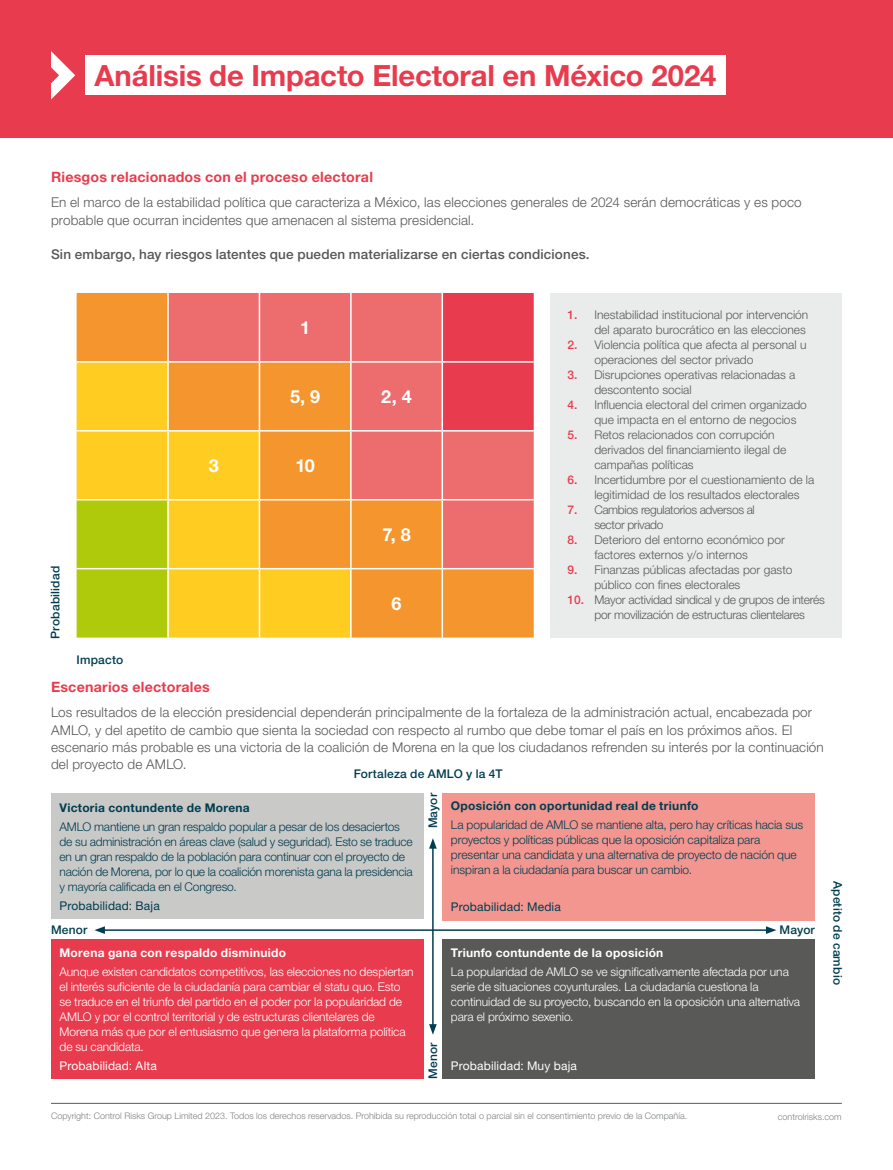
<style>
.page{position:relative;width:893px;height:1170px;background:#fff}
.page>*{position:absolute;margin:0;border:0;box-sizing:border-box;transform-origin:0 0}
.t1{font:700 29.25px "Helvetica Neue LT Std";letter-spacing:-.005em;color:#e83c4e}
.t2{font:700 18px "Helvetica Neue LT Std";color:#fff}
.t3{font:700 14.25px "Helvetica Neue LT Std";letter-spacing:.015em;color:#e83c4e}
.t4{font:300 13.5px/17.2px "Helvetica Neue LT Std";letter-spacing:.01em;color:#575756}
.t5{font:500 13.5px "Helvetica Neue LT Std";letter-spacing:.01em;color:#575756}
.t6{font:300 12px/15px "Helvetica Neue LT Std";color:#595958}
.t7{font:300 12px/15px "Helvetica Neue LT Std";letter-spacing:-.005em;color:#fff}
.t8{font:300 12px/15px "Helvetica Neue LT Std";letter-spacing:-.015em;color:#003d50}
.t9{font:300 12px/15px "Helvetica Neue LT Std";letter-spacing:-.02em;color:#595958;text-align:center}
.t10{font:500 12px "Helvetica Neue LT Std";letter-spacing:.015em;color:#003d50}
.t11{font:700 12px "Helvetica Neue LT Std";letter-spacing:.025em;color:#003d50}
.t12{font:700 12px "Helvetica Neue LT Std";letter-spacing:.025em;color:#fff}
.t13{font:300 12px/15px "Helvetica Neue LT Std";letter-spacing:-.03em;color:#595958}
.t14{font:12px "Helvetica Neue LT Std";letter-spacing:.01em;color:#fff}
.t15{font:12px "Helvetica Neue LT Std";letter-spacing:.01em;color:#003d50}
.t16{font:300 9px "Helvetica Neue LT Std";color:#7e8081}
.s1{font-weight:500;color:#e83c4e}
</style>
<div class="page">
<div style="left:0;top:0;width:893px;height:137px;background:#e83c4e"></div>
<hr style="left:51px;top:1102px;width:791px;height:1px;background:#595958">
<div style="left:352px;top:293px;width:90px;height:137px;background:#ed6c6d"></div>
<div style="left:443px;top:293px;width:91px;height:137px;background:#e83c4e"></div>
<svg style="left:352px;top:431px;width:182px;height:206px;background:#f0824f"></svg>
<svg style="left:77px;top:293px;width:273px;height:344px;background:#eead2d"></svg>
<hr style="left:167px;top:293px;width:2px;height:68px;background:#fff">
<hr style="left:259px;top:293px;width:1px;height:68px;background:#fff">
<hr style="left:77px;top:361px;width:91px;height:1px;background:#fff">
<hr style="left:168px;top:361px;width:91px;height:1px;background:#fff">
<hr style="left:167px;top:362px;width:2px;height:68px;background:#fff">
<hr style="left:259px;top:361px;width:92px;height:1px;background:#fff">
<hr style="left:259px;top:362px;width:1px;height:68px;background:#fff">
<hr style="left:351px;top:361px;width:91px;height:1px;background:#fff">
<hr style="left:442px;top:361px;width:92px;height:1px;background:#fff">
<hr style="left:77px;top:430px;width:91px;height:1px;background:#fff">
<hr style="left:168px;top:430px;width:91px;height:1px;background:#fff">
<hr style="left:167px;top:431px;width:2px;height:68px;background:#fff">
<hr style="left:259px;top:430px;width:92px;height:1px;background:#fff">
<hr style="left:259px;top:431px;width:1px;height:68px;background:#fff">
<hr style="left:442px;top:431px;width:1px;height:68px;background:#fff">
<hr style="left:77px;top:499px;width:91px;height:1px;background:#fff">
<hr style="left:168px;top:499px;width:91px;height:1px;background:#fff">
<hr style="left:167px;top:500px;width:2px;height:68px;background:#fff">
<hr style="left:259px;top:499px;width:92px;height:1px;background:#fff">
<hr style="left:259px;top:500px;width:1px;height:68px;background:#fff">
<hr style="left:351px;top:499px;width:91px;height:1px;background:#fff">
<hr style="left:442px;top:499px;width:92px;height:1px;background:#fff">
<hr style="left:442px;top:500px;width:1px;height:68px;background:#fff">
<hr style="left:77px;top:568px;width:91px;height:1px;background:#fff">
<hr style="left:168px;top:568px;width:91px;height:1px;background:#fff">
<hr style="left:167px;top:569px;width:2px;height:68px;background:#fff">
<hr style="left:259px;top:568px;width:92px;height:1px;background:#fff">
<hr style="left:259px;top:569px;width:1px;height:68px;background:#fff">
<hr style="left:351px;top:568px;width:91px;height:1px;background:#fff">
<hr style="left:442px;top:568px;width:92px;height:1px;background:#fff">
<hr style="left:442px;top:569px;width:1px;height:68px;background:#fff">
<div style="left:550px;top:293px;width:292px;height:344px;background:#eaebeb"></div>
<div style="left:51px;top:793px;width:372px;height:125px;background:#c9c9c7"></div>
<div style="left:51px;top:939px;width:372px;height:139px;background:#e83c4e"></div>
<div style="left:442px;top:793px;width:373px;height:127px;background:#f39690"></div>
<div style="left:442px;top:939px;width:373px;height:139px;background:#595958"></div>
<hr style="left:103px;top:929px;width:665px;height:1px;background:#003d50">
<svg style="left:94px;top:926px;width:11px;height:7px"></svg>
<svg style="left:766px;top:926px;width:10px;height:7px"></svg>
<hr style="left:432px;top:846px;width:2px;height:180px;background:#003d50">
<svg style="left:429px;top:1024px;width:8px;height:10px"></svg>
<svg style="left:429px;top:838px;width:8px;height:10px"></svg>
<div style="left:85px;top:56px;width:641px;height:39px;background:#fff"></div>
<svg style="left:51px;top:51px;width:24px;height:48px"></svg>
<h1 class="t1" style="left:94px;top:57px;width:623px">Análisis de Impacto Electoral en México 2024</h1>
<p class="t3" style="left:51px;top:168px;width:323px">Riesgos relacionados con el proceso electoral</p>
<p class="t4" style="left:51px;top:194px;width:752px">En el marco de la estabilidad política que caracteriza a México, las elecciones generales de 2024 serán democráticas y es poco probable que ocurran incidentes que amenacen al sistema presidencial.</p>
<p class="t5" style="left:51px;top:246px;width:540px">Sin embargo, hay riesgos latentes que pueden materializarse en ciertas condiciones.</p>
<p class="t10" style="left:48px;top:638px;width:74px;rotate:-90deg">Probabilidad</p>
<p class="t10" style="left:77px;top:653px;width:48px">Impacto</p>
<h2 class="t2" style="left:300px;top:316px;width:12px">1</h2>
<h2 class="t2" style="left:290px;top:385px;width:32px">5, 9</h2>
<h2 class="t2" style="left:381px;top:385px;width:32px">2, 4</h2>
<h2 class="t2" style="left:209px;top:454px;width:12px">3</h2>
<h2 class="t2" style="left:295px;top:454px;width:21px">10</h2>
<h2 class="t2" style="left:382px;top:523px;width:30px">7, 8</h2>
<h2 class="t2" style="left:392px;top:592px;width:12px">6</h2>
<p class="t6" style="left:567px;top:306px;width:243px;text-align:right"><span class="s1">1.</span> Inestabilidad institucional por intervención del aparato burocrático en las elecciones</p>
<p class="t6" style="left:594px;top:336px;width:214px;text-indent:-27px"><span class="s1">2.</span> Violencia política que afecta al personal u operaciones del sector privado</p>
<p class="t6" style="left:594px;top:366px;width:203px;text-indent:-27px"><span class="s1">3.</span> Disrupciones operativas relacionadas a descontento social</p>
<p class="t6" style="left:594px;top:396px;width:214px;text-indent:-27px"><span class="s1">4.</span> Influencia electoral del crimen organizado que impacta en el entorno de negocios</p>
<p class="t6" style="left:594px;top:426px;width:194px;text-indent:-27px"><span class="s1">5.</span> Retos relacionados con corrupción derivados del financiamiento ilegal de campañas políticas</p>
<p class="t6" style="left:594px;top:471px;width:222px;text-indent:-27px"><span class="s1">6.</span> Incertidumbre por el cuestionamiento de la legitimidad de los resultados electorales</p>
<p class="t13" style="left:594px;top:501px;width:162px;text-indent:-27px"><span class="s1">7.</span> Cambios regulatorios adversos al sector privado</p>
<p class="t6" style="left:594px;top:531px;width:192px;text-indent:-27px"><span class="s1">8.</span> Deterioro del entorno económico por factores externos y/o internos</p>
<p class="t6" style="left:594px;top:561px;width:200px;text-indent:-27px"><span class="s1">9.</span> Finanzas públicas afectadas por gasto público con fines electorales</p>
<p class="t9" style="left:567px;top:591px;width:259px"><span class="s1">10.</span> Mayor actividad sindical y de grupos de interés por movilización de estructuras clientelares</p>
<p class="t3" style="left:51px;top:677px;width:160px">Escenarios electorales</p>
<p class="t4" style="left:51px;top:703px;width:774px">Los resultados de la elección presidencial dependerán principalmente de la fortaleza de la administración actual, encabezada por AMLO, y del apetito de cambio que sienta la sociedad con respecto al rumbo que debe tomar el país en los próximos años. El escenario más probable es una victoria de la coalición de Morena en la que los ciudadanos refrenden su interés por la continuación del proyecto de AMLO.</p>
<p class="t11" style="left:60px;top:800px;width:192px">Victoria contundente de Morena</p>
<p class="t8" style="left:60px;top:818px;width:355px">AMLO mantiene un gran respaldo popular a pesar de los desaciertos de su administración en áreas clave (salud y seguridad). Esto se traduce en un gran respaldo de la población para continuar con el proyecto de nación de Morena, por lo que la coalición morenista gana la presidencia y mayoría calificada en el Congreso.</p>
<p class="t15" style="left:60px;top:898px;width:102px">Probabilidad: Baja</p>
<p class="t12" style="left:60px;top:945px;width:228px">Morena gana con respaldo disminuido</p>
<p class="t7" style="left:60px;top:963px;width:356px">Aunque existen candidatos competitivos, las elecciones no despiertan el interés suficiente de la ciudadanía para cambiar el statu quo. Esto se traduce en el triunfo del partido en el poder por la popularidad de AMLO y por el control territorial y de estructuras clientelares de Morena más que por el entusiasmo que genera la plataforma política de su candidata.</p>
<p class="t14" style="left:60px;top:1058px;width:99px">Probabilidad: Alta</p>
<p class="t10" style="left:354px;top:766px;width:150px">Fortaleza de AMLO y la 4T</p>
<p class="t10" style="left:426px;top:828px;width:37px;rotate:-90deg">Mayor</p>
<p class="t11" style="left:451px;top:798px;width:249px">Oposición con oportunidad real de triunfo</p>
<p class="t8" style="left:451px;top:817px;width:354px">La popularidad de AMLO se mantiene alta, pero hay críticas hacia sus proyectos y políticas públicas que la oposición capitaliza para presentar una candidata y una alternativa de proyecto de nación que inspiran a la ciudadanía para buscar un cambio.</p>
<p class="t15" style="left:451px;top:899px;width:111px">Probabilidad: Media</p>
<p class="t12" style="left:451px;top:945px;width:214px">Triunfo contundente de la oposición</p>
<p class="t7" style="left:451px;top:963px;width:351px">La popularidad de AMLO se ve significativamente afectada por una serie de situaciones coyunturales. La ciudadanía cuestiona la continuidad de su proyecto, buscando en la oposición una alternativa para el próximo sexenio.</p>
<p class="t14" style="left:451px;top:1058px;width:127px">Probabilidad: Muy baja</p>
<p class="t10" style="left:779px;top:922px;width:37px">Mayor</p>
<p class="t10" style="left:51px;top:922px;width:38px">Menor</p>
<p class="t10" style="left:426px;top:1078px;width:38px;rotate:-90deg">Menor</p>
<p class="t10" style="left:845px;top:880px;width:106px;rotate:90deg">Apetito de cambio</p>
<p class="t16" style="left:51px;top:1110px;width:638px">Copyright: Control Risks Group Limited 2023. Todos los derechos reservados. Prohibida su reproducción total o parcial sin el consentimiento previo de la Compañía.</p>
<p class="t16" style="left:778px;top:1111px;width:65px">controlrisks.com</p>
</div>
